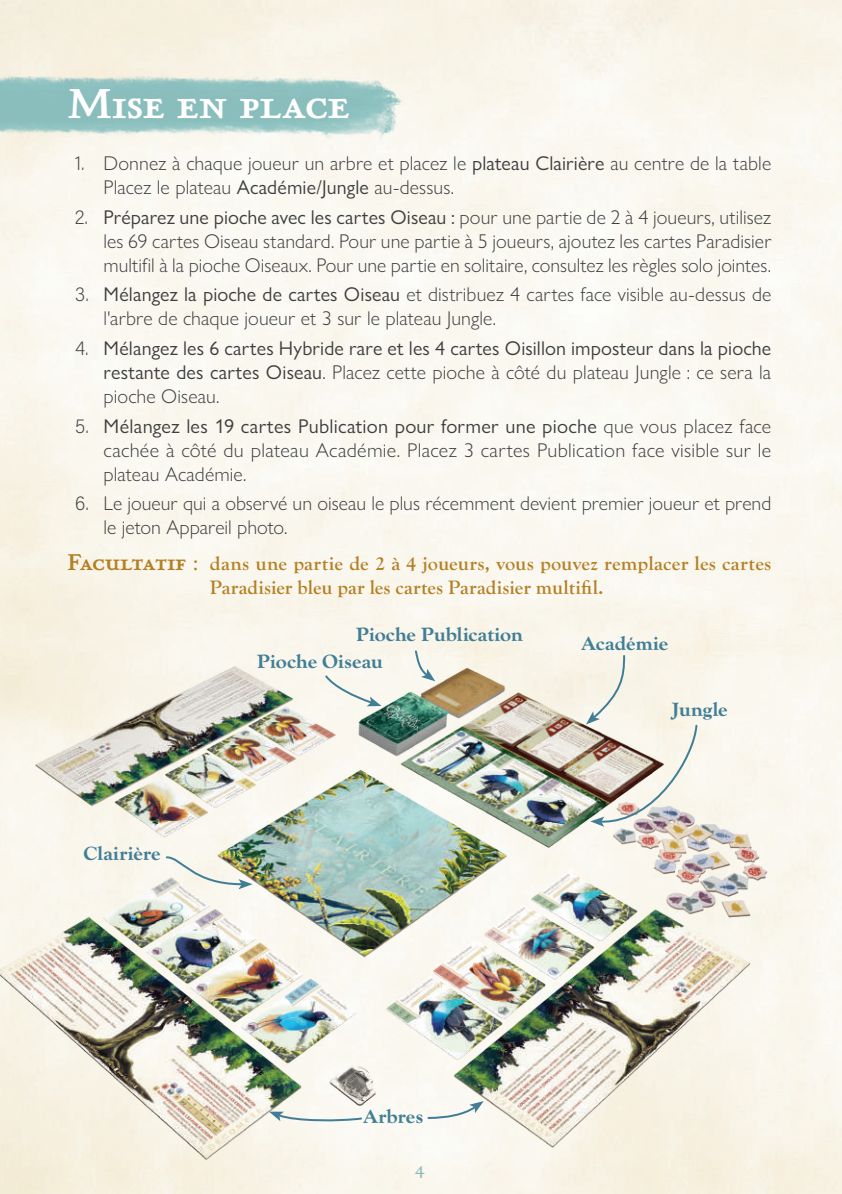
<style>
.page{position:relative;width:842px;height:1194px;background:#fff}
.page>*{position:absolute;margin:0;border:0;box-sizing:border-box;transform-origin:0 0}
.t1{font:700 44px "P22 Stickley Pro Text";letter-spacing:-.015em;color:#fff}
.t2{font:300 20px/24px "Gill Sans Nova";letter-spacing:.005em;color:#3e3e3f}
.t3{font:20px/24px "Gill Sans Nova";letter-spacing:.005em;color:#3e3e3f;text-align:justify}
.t4{font:700 20px/24px "Goudy Old Sty";letter-spacing:.015em;color:#b48024}
.t5{font:700 expanded 20px "Goudy Old Sty";letter-spacing:.005em;color:#417e96}
.t6{font:20px "P22 Stickley Pro Text";color:#8abfbe}
.s1{font-family:"Acumin Variable Concept";font-weight:400}
.s2{font-weight:400}
.s3{font-family:"Acumin Variable Concept"}
.s4{font-weight:300}
.s5{font-family:"P22 Stickley Pro Text";font-size:24px}
</style>
<div class="page">
<img style="left:0;top:647px;width:804px;height:528px">
<img style="left:0;top:54px;width:411px;height:90px">
<svg style="left:165px;top:855px;width:87px;height:34px"></svg>
<svg style="left:269px;top:1112px;width:94px;height:9px"></svg>
<svg style="left:426px;top:1101px;width:57px;height:19px"></svg>
<img style="left:585px;top:654px;width:113px;height:173px">
<svg style="left:413px;top:649px;width:22px;height:32px"></svg>
<svg style="left:323px;top:674px;width:58px;height:32px"></svg>
<svg style="left:838px;top:1190px;width:4px;height:4px"></svg>
<h1 class="t1" style="left:67px;top:77px;width:284px">Mise en place</h1>
<p class="t2" style="left:103px;top:151px;width:668px;text-indent:-28px"><span class="s1">1.</span> Donnez à chaque joueur un arbre et placez le <span class="s2">plateau Clairière</span> au centre de la table<br>Placez le plateau <span class="s2">Académie/Jungle</span> au-dessus.</p>
<p class="t2" style="left:103px;top:205px;width:669px;text-align:justify;text-indent:-28px"><span class="s1">2.</span> <span class="s2">Préparez une pioche avec les cartes Oiseau :</span> pour une partie de 2 à 4 joueurs, utilisez les 69 cartes Oiseau standard. Pour une partie à 5 joueurs, ajoutez les cartes Paradisier multifil à la pioche Oiseaux. Pour une partie en solitaire, consultez les règles solo jointes.</p>
<p class="t2" style="left:103px;top:282px;width:669px;text-indent:-28px"><span class="s1">3.</span> <span class="s2">Mélangez la pioche de cartes Oiseau</span> et distribuez 4 cartes face visible au-dessus de l'arbre de chaque joueur et 3 sur le plateau Jungle.</p>
<p class="t3" style="left:103px;top:336px;width:669px;text-indent:-28px"><span class="s3">4.</span> Mélangez les 6 cartes Hybride rare et les 4 cartes Oisillon imposteur dans la pioche restante des cartes Oiseau<span class="s4">. Placez cette pioche à côté du plateau Jungle : ce sera la pioche Oiseau.</span></p>
<p class="t2" style="left:103px;top:414px;width:669px;text-align:justify;text-indent:-28px"><span class="s1">5.</span> <span class="s2">Mélangez les 19 cartes Publication pour former une pioche</span> que vous placez face cachée à côté du plateau Académie. Placez 3 cartes Publication face visible sur le plateau Académie.</p>
<p class="t2" style="left:103px;top:491px;width:669px;text-indent:-28px"><span class="s1">6.</span> Le joueur qui a observé un oiseau le plus récemment devient premier joueur et prend le jeton Appareil photo.</p>
<p class="t4" style="left:210px;top:552px;width:562px;text-indent:-142px"><span class="s5">Facultatif :</span> dans une partie de 2 à 4 joueurs, vous pouvez remplacer les cartes<br>Paradisier bleu par les cartes Paradisier multifil.</p>
<p class="t5" style="left:83px;top:842px;width:79px">Clairière</p>
<p class="t5" style="left:356px;top:623px;width:168px">Pioche Publication</p>
<p class="t5" style="left:257px;top:650px;width:127px">Pioche Oiseau</p>
<p class="t5" style="left:581px;top:632px;width:88px">Académie</p>
<p class="t5" style="left:672px;top:698px;width:57px">Jungle</p>
<p class="t5" style="left:363px;top:1105px;width:61px">Arbres</p>
<p class="t6" style="left:414px;top:1156px;width:12px">4</p>
</div>
